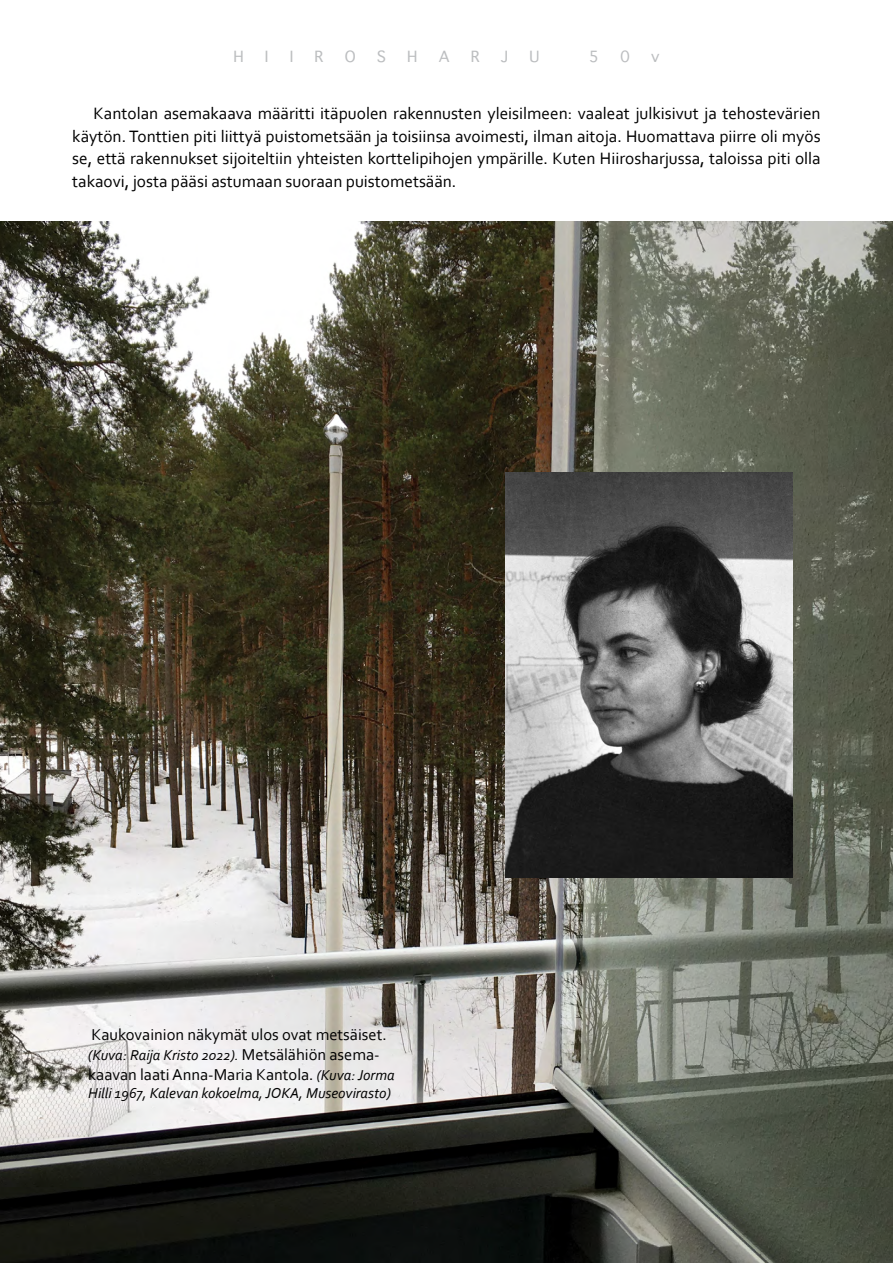
<style>
.page{position:relative;width:893px;height:1263px;background:#fff}
.page>*{position:absolute;margin:0;border:0;box-sizing:border-box;transform-origin:0 0}
.t1{font:17.25px/22.5px "Corbel";color:#000;text-align:justify}
.t2{font:16.5px "Corbel";color:#000}
.t3{font:italic 15px "Corbel";color:#000}
.s1{font-style:normal;font-size:16.5px}
.s2{font-style:italic;font-size:15px}
</style>
<div class="page">
<img style="left:0;top:221px;width:893px;height:1042px">
<img style="left:505px;top:472px;width:287px;height:405px">
<p class="t1" style="left:72px;top:102px;width:750px;text-indent:21px">Kantolan asemakaava määritti itäpuolen rakennusten yleisilmeen: vaaleat julkisivut ja tehostevärien käytön. Tonttien piti liittyä puistometsään ja toisiinsa avoimesti, ilman aitoja. Huomattava piirre oli myös se, että rakennukset sijoiteltiin yhteisten korttelipihojen ympärille. Kuten Hiirosharjussa, taloissa piti olla takaovi, josta pääsi astumaan suoraan puistometsään.</p>
<p class="t2" style="left:92px;top:1024px;width:297px">Kaukovainion näkymät ulos ovat metsäiset.</p>
<p class="t3" style="left:88px;top:1046px;width:293px">(Kuva: Raija Kristo 2022). <span class="s1">Metsälähiön asema-</span></p>
<p class="t2" style="left:88px;top:1064px;width:308px">kaavan laati Anna-Maria Kantola. <span class="s2">(Kuva: Jorma</span></p>
<p class="t3" style="left:88px;top:1084px;width:304px">Hilli 1967, Kalevan kokoelma, JOKA, Museovirasto)</p>
</div>
